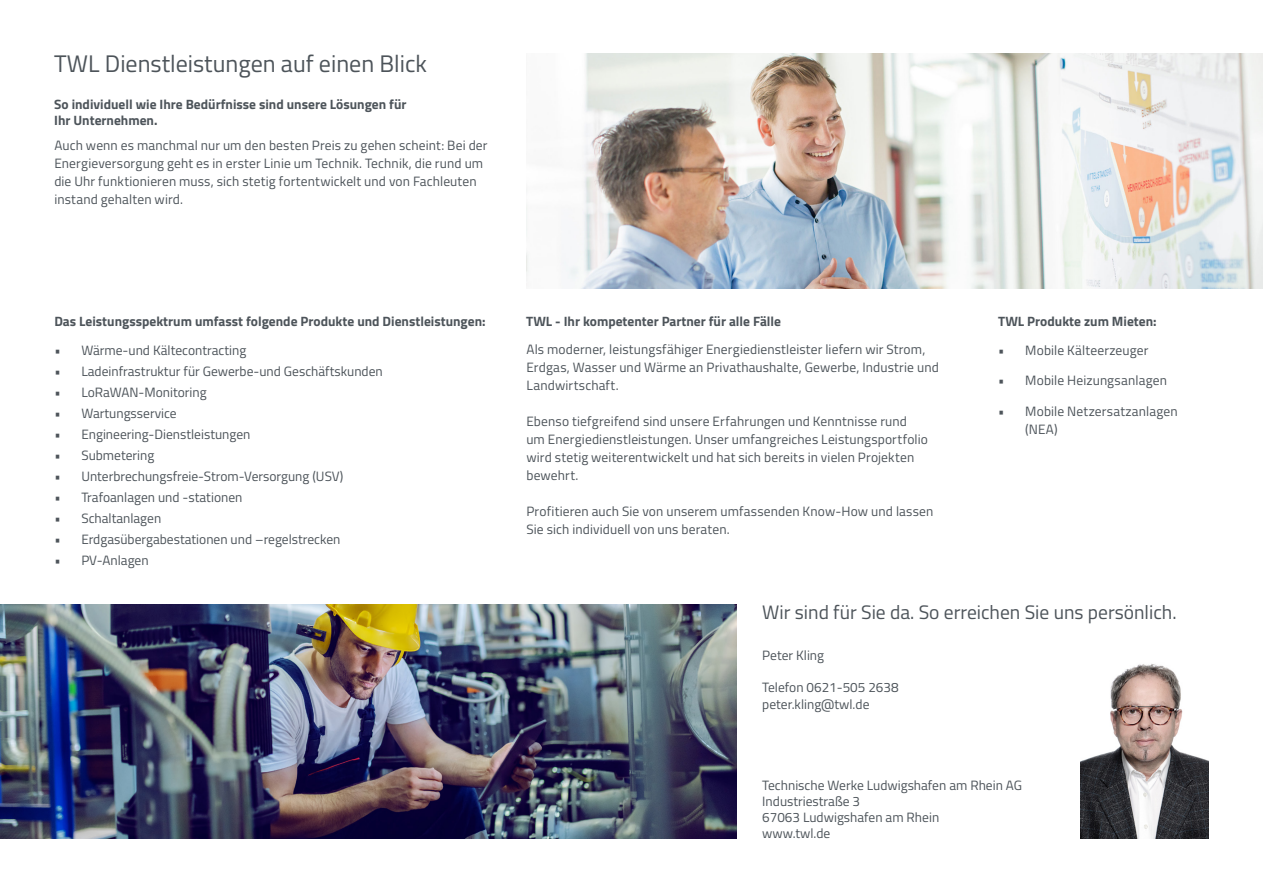
<style>
.page{position:relative;width:1263px;height:893px;background:#fff}
.page>*{position:absolute;margin:0;border:0;box-sizing:border-box;transform-origin:0 0}
.t1{font:24px "Titillium";color:#4d545a}
.t2{font:19.5px "Titillium";color:#4d545a}
.t3{font:13.5px/18px "Titillium";letter-spacing:.005em;color:#4d545a}
.t4{font:700 13.5px/16.2px "Titillium";color:#4d545a}
</style>
<div class="page">
<img style="left:526px;top:54px;width:737px;height:235px">
<img style="left:0;top:605px;width:737px;height:234px">
<img style="left:1081px;top:664px;width:128px;height:175px">
<h1 class="t1" style="left:54px;top:46px;width:374px">TWL Dienstleistungen auf einen Blick</h1>
<p class="t4" style="left:54px;top:95px;width:354px">So individuell wie Ihre Bedürfnisse sind unsere Lösungen für<br>Ihr Unternehmen.</p>
<p class="t3" style="left:54px;top:136px;width:435px">Auch wenn es manchmal nur um den besten Preis zu gehen scheint: Bei der Energieversorgung geht es in erster Linie um Technik. Technik, die rund um die Uhr funktionieren muss, sich stetig fortentwickelt und von Fachleuten instand gehalten wird.</p>
<p class="t4" style="left:54px;top:312px;width:433px">Das Leistungsspektrum umfasst folgende Produkte und Dienstleistungen:</p>
<p class="t3" style="left:54px;top:340px;width:193px">• Wärme-und Kältecontracting</p>
<p class="t3" style="left:54px;top:361px;width:330px">• Ladeinfrastruktur für Gewerbe-und Geschäftskunden</p>
<p class="t3" style="left:54px;top:382px;width:154px">• LoRaWAN-Monitoring</p>
<p class="t3" style="left:54px;top:403px;width:124px">• Wartungsservice</p>
<p class="t3" style="left:54px;top:424px;width:198px">• Engineering-Dienstleistungen</p>
<p class="t3" style="left:54px;top:445px;width:102px">• Submetering</p>
<p class="t3" style="left:54px;top:466px;width:290px">• Unterbrechungsfreie-Strom-Versorgung (USV)</p>
<p class="t3" style="left:54px;top:487px;width:190px">• Trafoanlagen und -stationen</p>
<p class="t3" style="left:54px;top:508px;width:108px">• Schaltanlagen</p>
<p class="t3" style="left:54px;top:529px;width:288px">• Erdgasübergabestationen und –regelstrecken</p>
<p class="t3" style="left:54px;top:550px;width:96px">• PV-Anlagen</p>
<p class="t4" style="left:526px;top:312px;width:256px">TWL - Ihr kompetenter Partner für alle Fälle</p>
<p class="t4" style="left:998px;top:312px;width:160px">TWL Produkte zum Mieten:</p>
<p class="t3" style="left:998px;top:340px;width:152px">• Mobile Kälteerzeuger</p>
<p class="t3" style="left:998px;top:371px;width:170px">• Mobile Heizungsanlagen</p>
<p class="t3" style="left:1025px;top:402px;width:154px;text-indent:-27px">• Mobile Netzersatzanlagen (NEA)</p>
<p class="t3" style="left:526px;top:340px;width:414px">Als moderner, leistungsfähiger Energiedienstleister liefern wir Strom,<br>Erdgas, Wasser und Wärme an Privathaushalte, Gewerbe, Industrie und<br>Landwirtschaft.</p>
<p class="t3" style="left:526px;top:412px;width:403px">Ebenso tiefgreifend sind unsere Erfahrungen und Kenntnisse rund um Energiedienstleistungen. Unser umfangreiches Leistungsportfolio wird stetig weiterentwickelt und hat sich bereits in vielen Projekten bewehrt.</p>
<p class="t3" style="left:526px;top:502px;width:408px">Profitieren auch Sie von unserem umfassenden Know-How und lassen<br>Sie sich individuell von uns beraten.</p>
<h2 class="t2" style="left:762px;top:598px;width:416px">Wir sind für Sie da. So erreichen Sie uns persönlich.</h2>
<p class="t3" style="left:762px;top:646px;width:63px">Peter Kling</p>
<p class="t3" style="left:762px;top:679px;width:138px;line-height:16.2px">Telefon 0621-505 2638 peter.kling@twl.de</p>
<p class="t3" style="left:762px;top:776px;width:261px;line-height:16.2px">Technische Werke Ludwigshafen am Rhein AG<br>Industriestraße 3<br>67063 Ludwigshafen am Rhein<br>www.twl.de</p>
</div>
